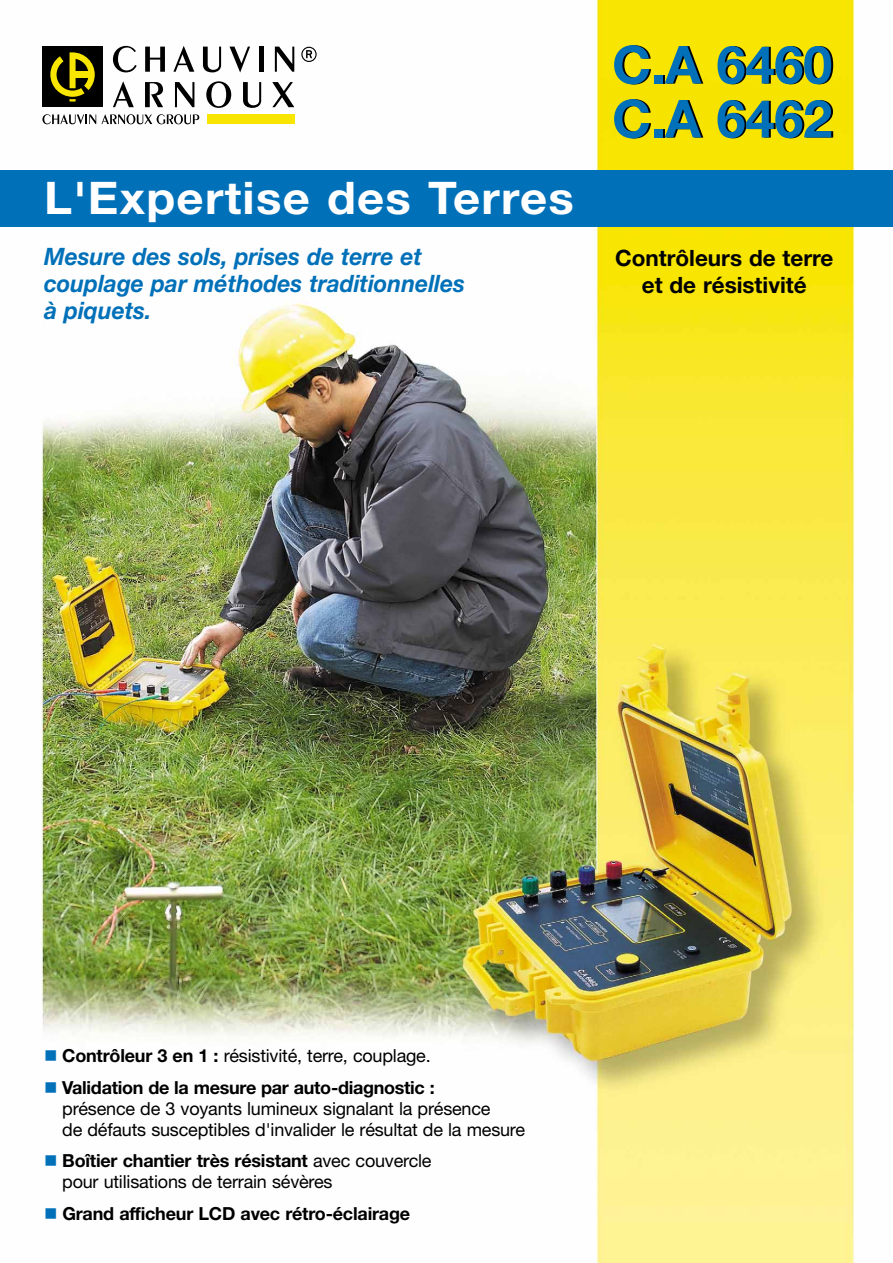
<style>
.page{position:relative;width:893px;height:1263px;background:#fff}
.page>*{position:absolute;margin:0;border:0;box-sizing:border-box;transform-origin:0 0}
.t1{font:700 52.5px/54px "Helvetica Neue";letter-spacing:-.005em;color:#0070b9}
.t2{font:700 45px "Helvetica Neue";letter-spacing:.03em;color:#fff;scale:1.05 1}
.t3{font:italic 700 24px/27px "Helvetica Neue";color:#0070b9;scale:.95 1}
.t4{font:700 22.5px/27px "Helvetica Neue";color:#000;text-align:center}
.t5{font:18px/21px "Helvetica Neue";letter-spacing:-.01em;color:#000}
.t6{font:700 18px/31.7px "Helvetica Neue";letter-spacing:-.015em;color:#000}
.s1{font-weight:400}
.s2{font-weight:700}
</style>
<div class="page">
<img style="left:41px;top:0;width:814px;height:1263px">
<div style="left:207px;top:114px;width:87px;height:10px;background:#f9e600"></div>
<div style="left:42px;top:47px;width:61px;height:60px;background:#000"></div>
<svg style="left:50px;top:52px;width:45px;height:50px"></svg>
<svg style="left:113px;top:46px;width:24px;height:26px"></svg>
<svg style="left:145px;top:47px;width:20px;height:25px"></svg>
<svg style="left:173px;top:46px;width:21px;height:26px"></svg>
<svg style="left:203px;top:47px;width:18px;height:25px"></svg>
<svg style="left:230px;top:47px;width:20px;height:25px"></svg>
<hr style="left:259px;top:47px;width:4px;height:25px;background:#000">
<svg style="left:275px;top:47px;width:19px;height:25px"></svg>
<svg style="left:113px;top:81px;width:21px;height:26px"></svg>
<svg style="left:145px;top:82px;width:18px;height:25px"></svg>
<svg style="left:175px;top:82px;width:19px;height:25px"></svg>
<svg style="left:206px;top:81px;width:25px;height:27px"></svg>
<svg style="left:243px;top:82px;width:18px;height:26px"></svg>
<svg style="left:272px;top:82px;width:22px;height:25px"></svg>
<svg style="left:42px;top:114px;width:157px;height:10px"></svg>
<svg style="left:301px;top:47px;width:16px;height:15px"></svg>
<div style="left:0;top:170px;width:893px;height:57px;background:#0070b9"></div>
<svg style="left:46px;top:1050px;width:10px;height:11px"></svg>
<svg style="left:46px;top:1082px;width:10px;height:10px"></svg>
<svg style="left:46px;top:1156px;width:10px;height:10px"></svg>
<svg style="left:46px;top:1208px;width:10px;height:11px"></svg>
<h2 class="t2" style="left:44px;top:182px;width:506px">L'Expertise des Terres</h2>
<h3 class="t3" style="left:44px;top:245px;width:445px">Mesure des sols, prises de terre et couplage par méthodes traditionnelles à piquets.</h3>
<h1 class="t1" style="left:612px;top:43px;width:222px">C.A 6460<br>C.A 6462</h1>
<p class="t4" style="left:615px;top:247px;width:220px">Contrôleurs de terre et de résistivité</p>
<p class="t6" style="left:62px;top:1041px;width:374px">Contrôleur 3 en 1 : <span class="s1">résistivité, terre, couplage.<br></span>Validation de la mesure par auto-diagnostic :</p>
<p class="t5" style="left:62px;top:1099px;width:464px">présence de 3 voyants lumineux signalant la présence<br>de défauts susceptibles d'invalider le résultat de la mesure</p>
<p class="t5" style="left:62px;top:1152px;width:371px"><span class="s2">Boîtier chantier très résistant</span> avec couvercle pour utilisations de terrain sévères</p>
<p class="t6" style="left:62px;top:1199px;width:349px">Grand afficheur LCD avec rétro-éclairage</p>
</div>
